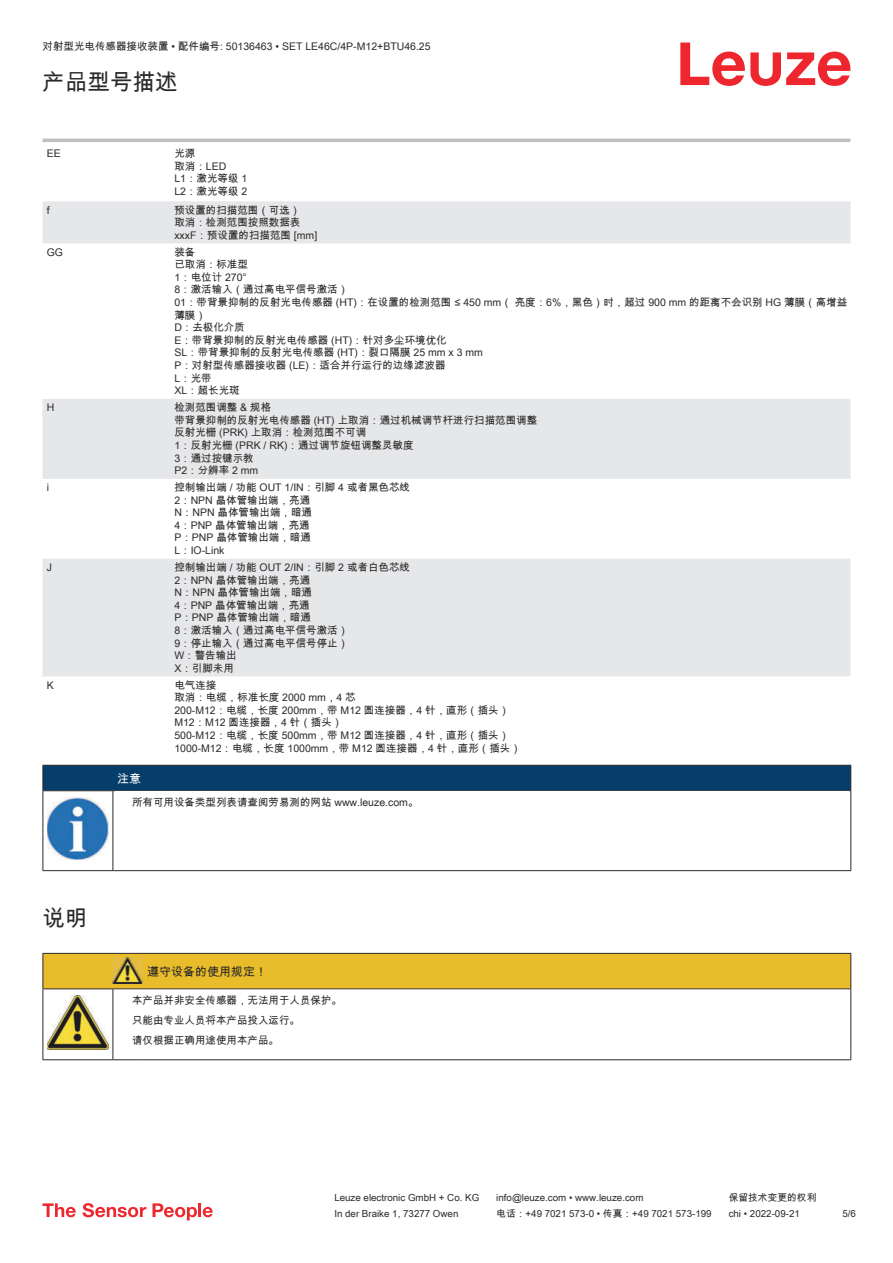
<style>
.page{position:relative;width:893px;height:1263px;background:#fff}
.page>*{position:absolute;margin:0;border:0;box-sizing:border-box;transform-origin:0 0}
.t1{font:22.5px "Arial Unicode MS";color:#2b292a}
.t2{font:12px "Arial Unicode MS";color:#2b292a}
.t3{font:12px "Arial Unicode MS";color:#fff}
.t4{font:10.5px/12.6px "Arial Unicode MS";color:#2b292a}
.t5{font:9.75px "Arial Unicode MS";color:#2b292a}
</style>
<div class="page">
<svg style="left:680px;top:43px;width:170px;height:43px"></svg>
<svg style="left:43px;top:201px;width:807px;height:475px;fill:#e9eaec"></svg>
<hr style="left:43px;top:139px;width:127px;height:3px;background:#bdbfc1">
<hr style="left:170px;top:139px;width:680px;height:3px;background:#bdbfc1">
<svg style="left:43px;top:1203px;width:33px;height:14px"></svg>
<svg style="left:83px;top:1203px;width:63px;height:14px"></svg>
<svg style="left:153px;top:1203px;width:44px;height:17px"></svg>
<hr style="left:198px;top:1203px;width:3px;height:14px;background:#ed272d">
<svg style="left:203px;top:1207px;width:10px;height:10px"></svg>
<div style="left:43px;top:765px;width:808px;height:26px;background:#063d69"></div>
<hr style="left:113px;top:790px;width:738px;height:1px;background:#2b292a">
<hr style="left:43px;top:791px;width:1px;height:75px;background:#2b292a">
<hr style="left:113px;top:791px;width:1px;height:75px;background:#2b292a">
<hr style="left:850px;top:791px;width:1px;height:75px;background:#2b292a">
<hr style="left:43px;top:870px;width:70px;height:1px;background:#2b292a">
<hr style="left:113px;top:870px;width:738px;height:1px;background:#2b292a">
<img style="left:47px;top:797px;width:61px;height:63px">
<hr style="left:43px;top:1059px;width:70px;height:1px;background:#2b292a">
<hr style="left:113px;top:1059px;width:30px;height:1px;background:#2b292a">
<hr style="left:143px;top:1059px;width:708px;height:1px;background:#2b292a">
<svg style="left:43px;top:953px;width:808px;height:106px"></svg>
<p class="t4" style="left:43px;top:40px;width:390px">对射型光电传感器接收装置 • 配件编号: 50136463 • SET LE46C/4P-M12+BTU46.25</p>
<h1 class="t1" style="left:43px;top:66px;width:136px">产品型号描述</h1>
<p class="t4" style="left:47px;top:147px;width:16px">EE</p>
<p class="t4" style="left:174px;top:147px;width:74px">光源<br>取消：LED<br>L1：激光等级 1<br>L2：激光等级 2</p>
<p class="t4" style="left:47px;top:203px;width:4px">f</p>
<p class="t4" style="left:174px;top:203px;width:144px">预设置的扫描范围（可选）<br>取消：检测范围按照数据表xxxF：预设置的扫描范围 [mm]</p>
<p class="t4" style="left:47px;top:245px;width:18px">GG</p>
<p class="t4" style="left:174px;top:245px;width:674px">装备<br>已取消：标准型<br>1：电位计 270°<br>8：激活输入（通过高电平信号激活）<br>01：带背景抑制的反射光电传感器 (HT)：在设置的检测范围 ≤ 450 mm（ 亮度：6%，黑色）时，超过 900 mm 的距离不会识别 HG 薄膜（高增益薄膜）<br>D：去极化介质<br>E：带背景抑制的反射光电传感器 (HT)：针对多尘环境优化<br>SL：带背景抑制的反射光电传感器 (HT)：裂口隔膜 25 mm x 3 mm<br>P：对射型传感器接收器 (LE)：适合并行运行的边缘滤波器<br>L：光带<br>XL：超长光斑</p>
<p class="t4" style="left:47px;top:401px;width:9px">H</p>
<p class="t4" style="left:174px;top:401px;width:364px">检测范围调整 &amp; 规格<br>带背景抑制的反射光电传感器 (HT) 上取消：通过机械调节杆进行扫描范围调整反射光栅 (PRK) 上取消：检测范围不可调<br>1：反射光栅 (PRK / RK)：通过调节旋钮调整灵敏度<br>3：通过按键示教<br>P2：分辨率 2 mm</p>
<p class="t4" style="left:47px;top:481px;width:4px">i</p>
<p class="t4" style="left:174px;top:481px;width:237px">控制输出端 / 功能 OUT 1/IN：引脚 4 或者黑色芯线<br>2：NPN 晶体管输出端，亮通<br>N：NPN 晶体管输出端，暗通<br>4：PNP 晶体管输出端，亮通<br>P：PNP 晶体管输出端，暗通<br>L：IO-Link</p>
<p class="t4" style="left:47px;top:561px;width:7px">J</p>
<p class="t4" style="left:174px;top:561px;width:237px">控制输出端 / 功能 OUT 2/IN：引脚 2 或者白色芯线<br>2：NPN 晶体管输出端，亮通<br>N：NPN 晶体管输出端，暗通<br>4：PNP 晶体管输出端，亮通<br>P：PNP 晶体管输出端，暗通<br>8：激活输入（通过高电平信号激活）<br>9：停止输入（通过高电平信号停止）<br>W：警告输出<br>X：引脚未用</p>
<p class="t4" style="left:47px;top:678px;width:9px">K</p>
<p class="t4" style="left:174px;top:678px;width:348px">电气连接<br>取消：电缆，标准长度 2000 mm，4 芯<br>200-M12：电缆，长度 200mm，带 M12 圆连接器，4 针，直形（插头）<br>M12：M12 圆连接器，4 针（插头）<br>500-M12：电缆，长度 500mm，带 M12 圆连接器，4 针，直形（插头）<br>1000-M12：电缆，长度 1000mm，带 M12 圆连接器，4 针，直形（插头）</p>
<p class="t3" style="left:117px;top:770px;width:25px">注意</p>
<p class="t4" style="left:132px;top:795px;width:288px">所有可用设备类型列表请查阅劳易测的网站 www.leuze.com。</p>
<h1 class="t1" style="left:43px;top:901px;width:46px">说明</h1>
<p class="t2" style="left:147px;top:963px;width:121px">遵守设备的使用规定！</p>
<p class="t4" style="left:132px;top:989px;width:211px;line-height:20.2px">本产品并非安全传感器，无法用于人员保护。只能由专业人员将本产品投入运行。<br>请仅根据正确用途使用本产品。</p>
<p class="t5" style="left:334px;top:1191px;width:146px">Leuze electronic GmbH + Co. KG</p>
<p class="t5" style="left:496px;top:1191px;width:149px">info@leuze.com • www.leuze.com</p>
<p class="t5" style="left:729px;top:1191px;width:89px">保留技术变更的权利</p>
<p class="t5" style="left:334px;top:1206px;width:126px">In der Braike 1, 73277 Owen</p>
<p class="t5" style="left:496px;top:1206px;width:217px">电话：+49 7021 573-0 • 传真：+49 7021 573-199</p>
<p class="t5" style="left:729px;top:1206px;width:73px">chi • 2022-09-21</p>
<p class="t5" style="left:842px;top:1206px;width:15px">5 /6</p>
</div>
